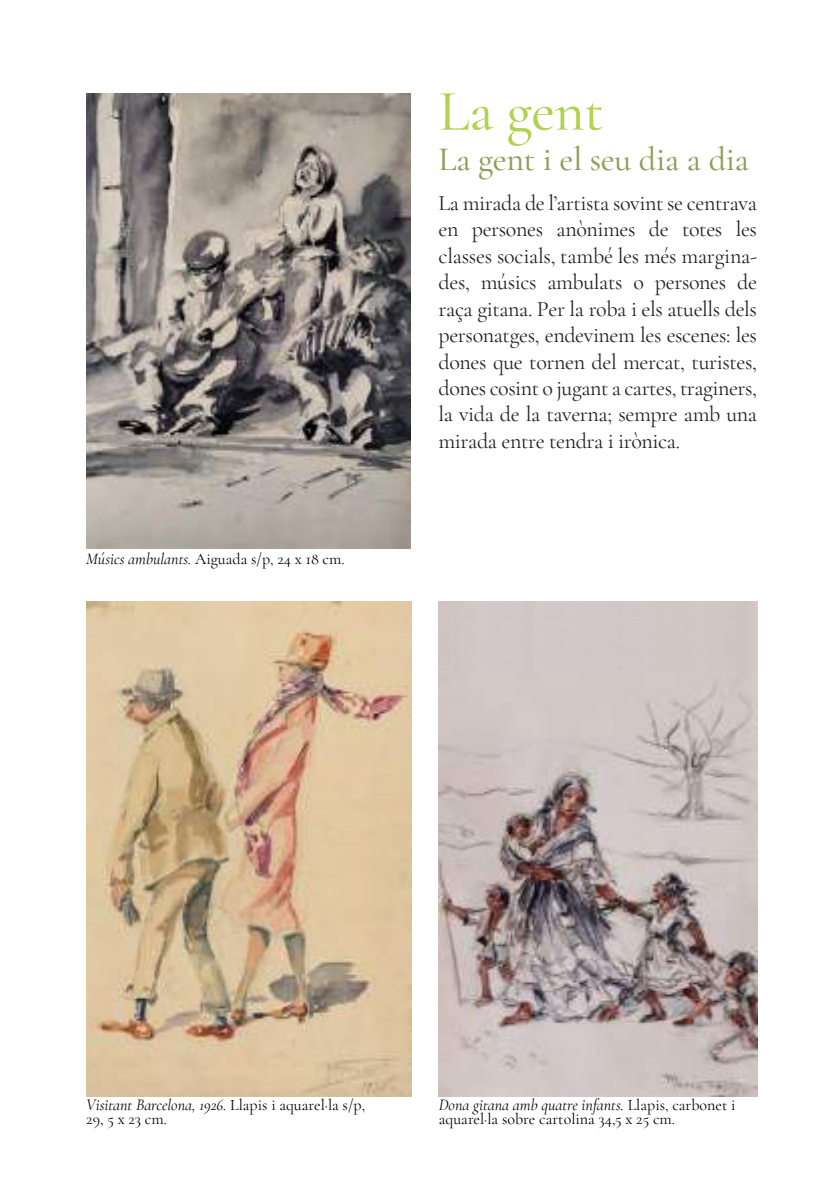
<style>
.page{position:relative;width:840px;height:1191px;background:#fff}
.page>*{position:absolute;margin:0;border:0;box-sizing:border-box;transform-origin:0 0}
.t1{font:500 58px "Cormorant Garamond";letter-spacing:-.005em;color:#b0d350}
.t2{font:500 34px "Cormorant Garamond";letter-spacing:-.005em;color:#8f9e59}
.t3{font:22px/26.4px "Cormorant Garamond";letter-spacing:-.02em;color:#231f20;text-align:justify}
.t4{font:16px/14px "Cormorant Garamond";color:#000}
.s1{font-style:italic}
</style>
<div class="page">
<div style="left:438px;top:656px;width:318px;height:15px;background:#d1c7c5"></div>
<img style="left:87px;top:93px;width:323px;height:455px">
<img style="left:87px;top:602px;width:324px;height:494px">
<img style="left:438px;top:671px;width:318px;height:425px">
<div style="left:438px;top:621px;width:318px;height:22px;background:#d1c7c6"></div>
<p class="t4" style="left:86px;top:551px;width:260px"><span class="s1">Músics ambulants.</span> Aiguada s/p, 24 x 18 cm.</p>
<h1 class="t1" style="left:438px;top:76px;width:167px">La gent</h1>
<h2 class="t2" style="left:438px;top:138px;width:312px">La gent i el seu dia a dia</h2>
<p class="t3" style="left:438px;top:190px;width:320px">La mirada de l’artista sovint se centrava en persones anònimes de totes les classes socials, també les més margina&shy;des, músics ambulats o persones de raça gitana. Per la roba i els atuells dels personatges, endevinem les escenes: les dones que tornen del mercat, turistes, dones cosint o jugant a cartes, traginers, la vida de la taverna; sempre amb una mirada entre tendra i irònica.</p>
<p class="t4" style="left:86px;top:1098px;width:280px"><span class="s1">Visitant Barcelona, 1926.</span> Llapis i aquarel·la s/p,<br>29, 5 x 23 cm.</p>
<p class="t4" style="left:438px;top:1098px;width:298px"><span class="s1">Dona gitana amb quatre infants.</span> Llapis, carbonet i aquarel·la sobre cartolina 34,5 x 25 cm.</p>
</div>
